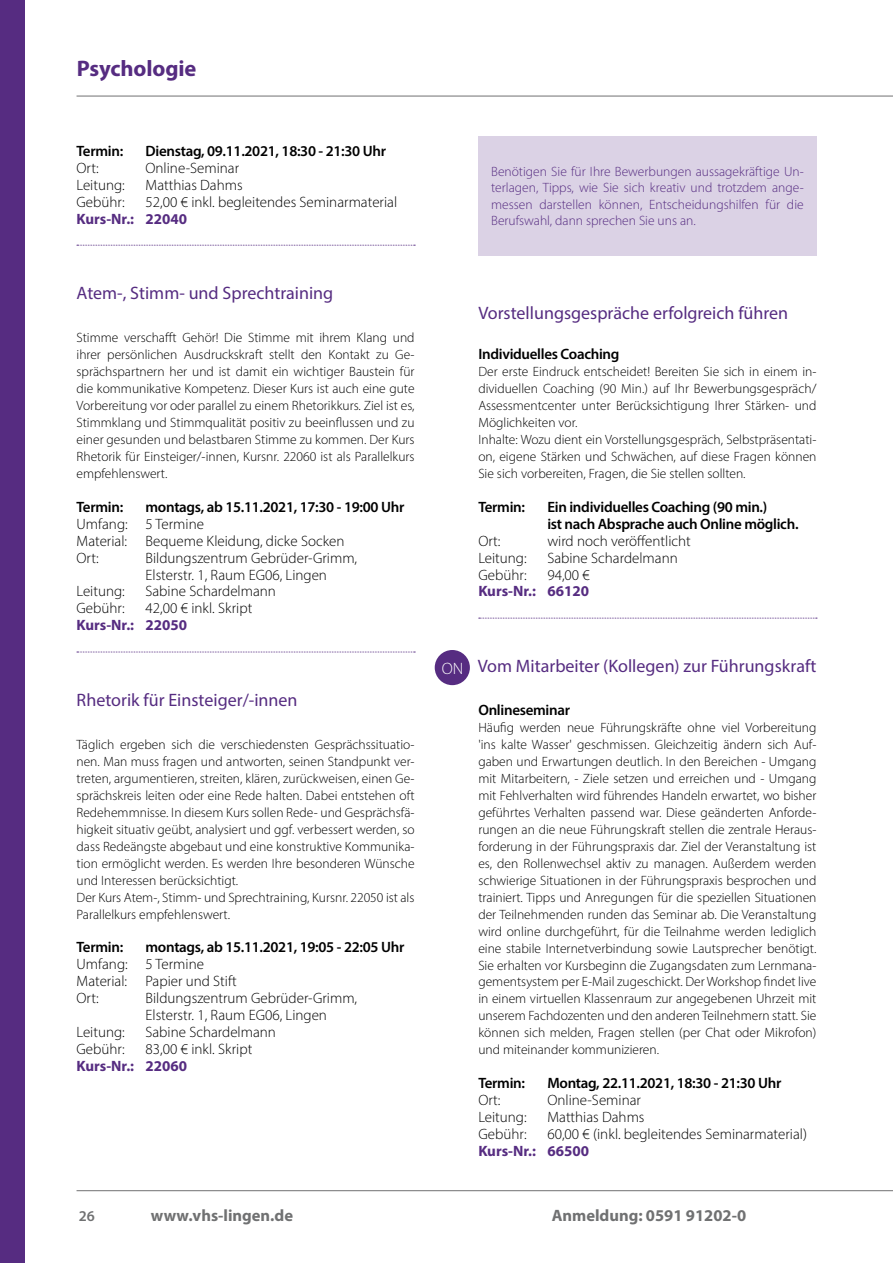
<style>
.page{position:relative;width:893px;height:1263px;background:#fff}
.page>*{position:absolute;margin:0;border:0;box-sizing:border-box;transform-origin:0 0}
.t1{font:700 22.5px "Myriad Pro";letter-spacing:-.005em;color:#562c81}
.t2{font:18px "Myriad Pro";color:#562c81}
.t3{font:700 16.5px "Myriad Pro";color:#707172}
.t4{font:300 16.5px "Myriad Pro";color:#fff}
.t5{font:300 15px/17px "Myriad Pro";color:#000}
.t6{font:600 15px/17px "Myriad Pro";letter-spacing:-.02em;color:#000}
.t7{font:700 15px "Myriad Pro";color:#562c81}
.t8{font:600 15px "Myriad Pro";color:#707172}
.t9{font:300 13.5px/17px "Myriad Pro";color:#000;text-align:justify}
.t10{font:300 13.5px/16.5px "Myriad Pro";color:#562c81;text-align:justify}
</style>
<div class="page">
<hr style="left:77px;top:96px;width:816px;height:1px;background:#707172">
<hr style="left:77px;top:1190px;width:816px;height:1px;background:#707172">
<div style="left:0;top:0;width:25px;height:1263px;background:#562c81"></div>
<svg style="left:77px;top:245px;width:338px;height:1px"></svg>
<svg style="left:77px;top:652px;width:338px;height:1px"></svg>
<svg style="left:479px;top:618px;width:338px;height:1px"></svg>
<div style="left:478px;top:136px;width:338px;height:119px;background:#dbd2e5"></div>
<div style="left:435px;top:650px;width:35px;height:35px;background:#562c81;border-radius:50%"></div>
<h1 class="t1" style="left:77px;top:54px;width:121px">Psychologie</h1>
<p class="t6" style="left:77px;top:142px;width:48px">Termin:</p>
<p class="t6" style="left:146px;top:142px;width:242px">Dienstag, 09.11.2021, 18:30 - 21:30 Uhr</p>
<p class="t5" style="left:77px;top:159px;width:24px">Ort:</p>
<p class="t5" style="left:146px;top:159px;width:95px">Online-Seminar</p>
<p class="t5" style="left:77px;top:176px;width:50px">Leitung:</p>
<p class="t5" style="left:146px;top:176px;width:99px">Matthias Dahms</p>
<p class="t5" style="left:77px;top:193px;width:50px">Gebühr:</p>
<p class="t5" style="left:146px;top:193px;width:253px">52,00 € inkl. begleitendes Seminarmaterial</p>
<p class="t7" style="left:77px;top:209px;width:112px">Kurs-Nr.: 22040</p>
<h2 class="t2" style="left:77px;top:282px;width:258px">Atem-, Stimm- und Sprechtraining</h2>
<p class="t9" style="left:77px;top:329px;width:340px">Stimme verschafft Gehör! Die Stimme mit ihrem Klang und ihrer persönlichen Ausdruckskraft stellt den Kontakt zu Ge&shy;sprächspartnern her und ist damit ein wichtiger Baustein für die kommunikative Kompetenz. Dieser Kurs ist auch eine gute Vorbereitung vor oder parallel zu einem Rhetorikkurs. Ziel ist es, Stimmklang und Stimmqualität positiv zu beeinflussen und zu einer gesunden und belastbaren Stimme zu kommen. Der Kurs Rhetorik für Einsteiger/-innen, Kursnr. 22060 ist als Parallelkurs empfehlenswert.</p>
<p class="t6" style="left:77px;top:498px;width:48px">Termin:</p>
<p class="t6" style="left:146px;top:498px;width:260px">montags, ab 15.11.2021, 17:30 - 19:00 Uhr</p>
<p class="t5" style="left:77px;top:515px;width:270px">Umfang: 5 Termine<br>Material: Bequeme Kleidung, dicke Socken<br>Ort:</p>
<p class="t5" style="left:146px;top:549px;width:213px">Bildungszentrum Gebrüder-Grimm,<br>Elsterstr. 1, Raum EG06, Lingen</p>
<p class="t5" style="left:77px;top:583px;width:50px">Leitung:</p>
<p class="t5" style="left:146px;top:583px;width:132px">Sabine Schardelmann</p>
<p class="t5" style="left:77px;top:600px;width:50px">Gebühr:</p>
<p class="t5" style="left:146px;top:600px;width:108px">42,00 € inkl. Skript</p>
<p class="t7" style="left:77px;top:615px;width:112px">Kurs-Nr.: 22050</p>
<h2 class="t2" style="left:77px;top:689px;width:223px">Rhetorik für Einsteiger/-innen</h2>
<p class="t9" style="left:77px;top:736px;width:340px;text-align:left">Täglich ergeben sich die verschiedensten Gesprächssituatio&shy;nen. Man muss fragen und antworten, seinen Standpunkt ver&shy;treten, argumentieren, streiten, klären, zurückweisen, einen Ge&shy;sprächskreis leiten oder eine Rede halten. Dabei entstehen oft Redehemmnisse. In diesem Kurs sollen Rede- und Gesprächsfä&shy;higkeit situativ geübt, analysiert und ggf. verbessert werden, so dass Redeängste abgebaut und eine konstruktive Kommunika&shy;tion ermöglicht werden. Es werden Ihre besonderen Wünsche und Interessen berücksichtigt.<br>Der Kurs Atem-, Stimm- und Sprechtraining, Kursnr. 22050 ist als Parallelkurs empfehlenswert.</p>
<p class="t6" style="left:77px;top:938px;width:48px">Termin:</p>
<p class="t6" style="left:146px;top:938px;width:260px">montags, ab 15.11.2021, 19:05 - 22:05 Uhr</p>
<p class="t5" style="left:77px;top:956px;width:162px">Umfang: 5 Termine<br>Material: Papier und Stift<br>Ort:</p>
<p class="t5" style="left:146px;top:990px;width:213px">Bildungszentrum Gebrüder-Grimm,<br>Elsterstr. 1, Raum EG06, Lingen</p>
<p class="t5" style="left:77px;top:1023px;width:50px">Leitung:</p>
<p class="t5" style="left:146px;top:1023px;width:132px">Sabine Schardelmann</p>
<p class="t5" style="left:77px;top:1040px;width:50px">Gebühr:</p>
<p class="t5" style="left:146px;top:1040px;width:108px">83,00 € inkl. Skript</p>
<p class="t7" style="left:77px;top:1056px;width:112px">Kurs-Nr.: 22060</p>
<p class="t10" style="left:491px;top:163px;width:314px">Benötigen Sie für Ihre Bewerbungen aussagekräftige Un&shy;terlagen, Tipps, wie Sie sich kreativ und trotzdem ange&shy;messen darstellen können, Entscheidungshilfen für die Berufswahl, dann sprechen Sie uns an.</p>
<h2 class="t2" style="left:478px;top:302px;width:311px">Vorstellungsgespräche erfolgreich führen</h2>
<p class="t6" style="left:478px;top:345px;width:143px">Individuelles Coaching</p>
<p class="t9" style="left:478px;top:363px;width:340px;text-align:left">Der erste Eindruck entscheidet! Bereiten Sie sich in einem in&shy;dividuellen Coaching (90 Min.) auf Ihr Bewerbungsgespräch/ Assessmentcenter unter Berücksichtigung Ihrer Stärken- und Möglichkeiten vor.<br>Inhalte: Wozu dient ein Vorstellungsgespräch, Selbstpräsentati&shy;on, eigene Stärken und Schwächen, auf diese Fragen können Sie sich vorbereiten, Fragen, die Sie stellen sollten.</p>
<p class="t6" style="left:478px;top:498px;width:48px">Termin:</p>
<p class="t6" style="left:547px;top:498px;width:253px">Ein individuelles Coaching (90 min.)<br>ist nach Absprache auch Online möglich.</p>
<p class="t5" style="left:478px;top:532px;width:24px">Ort:</p>
<p class="t5" style="left:547px;top:532px;width:145px">wird noch veröffentlicht</p>
<p class="t5" style="left:478px;top:549px;width:50px">Leitung:</p>
<p class="t5" style="left:547px;top:549px;width:132px">Sabine Schardelmann</p>
<p class="t5" style="left:478px;top:566px;width:50px">Gebühr:</p>
<p class="t5" style="left:547px;top:566px;width:44px">94,00 €</p>
<p class="t7" style="left:478px;top:582px;width:112px">Kurs-Nr.: 66120</p>
<p class="t4" style="left:442px;top:658px;width:23px">ON</p>
<h2 class="t2" style="left:478px;top:655px;width:340px">Vom Mitarbeiter (Kollegen) zur Führungskraft</h2>
<p class="t6" style="left:478px;top:701px;width:93px">Onlineseminar</p>
<p class="t9" style="left:478px;top:719px;width:340px">Häufig werden neue Führungskräfte ohne viel Vorbereitung 'ins kalte Wasser' geschmissen. Gleichzeitig ändern sich Auf&shy;gaben und Erwartungen deutlich. In den Bereichen - Umgang mit Mitarbeitern, - Ziele setzen und erreichen und - Umgang mit Fehlverhalten wird führendes Handeln erwartet, wo bisher geführtes Verhalten passend war. Diese geänderten Anforde&shy;rungen an die neue Führungskraft stellen die zentrale Heraus&shy;forderung in der Führungspraxis dar. Ziel der Veranstaltung ist es, den Rollenwechsel aktiv zu managen. Außerdem werden schwierige Situationen in der Führungspraxis besprochen und trainiert. Tipps und Anregungen für die speziellen Situationen der Teilnehmenden runden das Seminar ab. Die Veranstaltung wird online durchgeführt, für die Teilnahme werden lediglich eine stabile Internetverbindung sowie Lautsprecher benötigt.<br>Sie erhalten vor Kursbeginn die Zugangsdaten zum Lernmana&shy;gementsystem per E-Mail zugeschickt. Der Workshop findet live in einem virtuellen Klassenraum zur angegebenen Uhrzeit mit unserem Fachdozenten und den anderen Teilnehmern statt. Sie können sich melden, Fragen stellen (per Chat oder Mikrofon) und miteinander kommunizieren.</p>
<p class="t6" style="left:478px;top:1074px;width:48px">Termin:</p>
<p class="t6" style="left:547px;top:1074px;width:235px">Montag, 22.11.2021, 18:30 - 21:30 Uhr</p>
<p class="t5" style="left:478px;top:1091px;width:24px">Ort:</p>
<p class="t5" style="left:547px;top:1091px;width:95px">Online-Seminar</p>
<p class="t5" style="left:478px;top:1108px;width:50px">Leitung:</p>
<p class="t5" style="left:547px;top:1108px;width:99px">Matthias Dahms</p>
<p class="t5" style="left:478px;top:1125px;width:50px">Gebühr:</p>
<p class="t5" style="left:547px;top:1125px;width:261px">60,00 € (inkl. begleitendes Seminarmaterial)</p>
<p class="t7" style="left:478px;top:1141px;width:112px">Kurs-Nr.: 66500</p>
<p class="t8" style="left:79px;top:1206px;width:18px">26</p>
<p class="t3" style="left:151px;top:1204px;width:144px">www.vhs-lingen.de</p>
<p class="t3" style="left:552px;top:1204px;width:196px">Anmeldung: 0591 91202-0</p>
</div>
